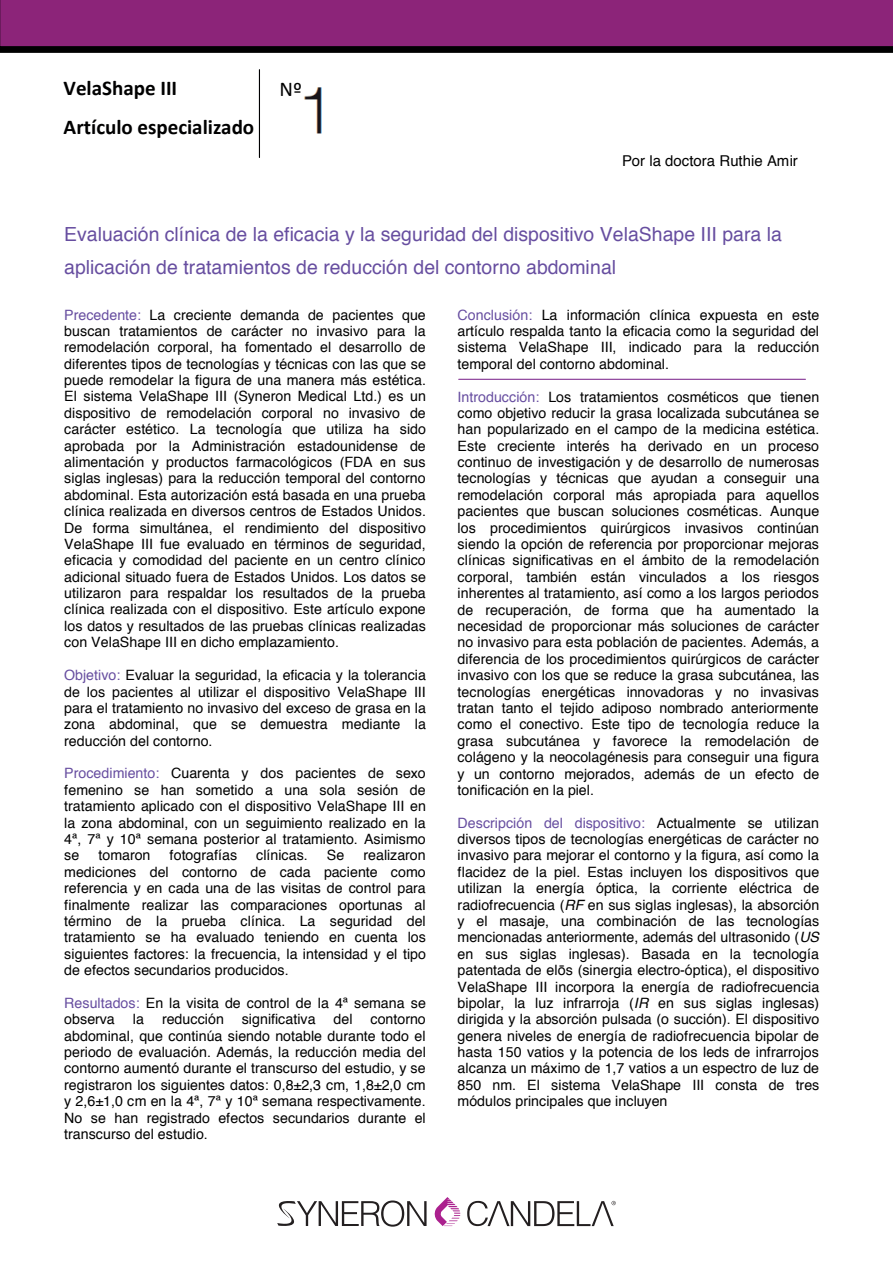
<style>
.page{position:relative;width:893px;height:1263px;background:#fff}
.page>*{position:absolute;margin:0;border:0;box-sizing:border-box;transform-origin:0 0}
.t1{font:700 21px/38.4px "Calibri";color:#000001}
.t2{font:21px "Calibri";color:#000001}
.t3{font:19.5px/33.6px "Helvetica";color:#674ea0}
.t4{font:15px "Helvetica";color:#000001}
.t5{font:14.25px/16.4px "Helvetica";color:#000001;text-align:justify}
.s1{color:#674ea0}
.s2{font-style:italic}
.s3{font-family:"Arial"}
</style>
<div class="page">
<svg style="left:0;top:0;width:893px;height:53px;background:#7a1f69"></svg>
<hr style="left:259px;top:70px;width:1px;height:87px;background:#000001">
<img style="left:304px;top:87px;width:18px;height:47px">
<hr style="left:459px;top:379px;width:346px;height:1px;background:#853494">
<svg style="left:277px;top:1200px;width:150px;height:27px"></svg>
<svg style="left:434px;top:1197px;width:26px;height:29px"></svg>
<svg style="left:467px;top:1201px;width:149px;height:25px"></svg>
<h1 class="t1" style="left:64px;top:68px;width:192px">VelaShape III<br>Artículo especializado</h1>
<h1 class="t2" style="left:280px;top:76px;width:24px">Nº</h1>
<p class="t4" style="left:622px;top:149px;width:177px">Por la doctora Ruthie Amir</p>
<h2 class="t3" style="left:64px;top:218px;width:719px">Evaluación clínica de la eficacia y la seguridad del dispositivo VelaShape III para la aplicación de tratamientos de reducción del contorno abdominal</h2>
<p class="t5" style="left:64px;top:307px;width:363px"><span class="s1">Precedente:</span> La creciente demanda de pacientes que buscan tratamientos de carácter no invasivo para la remodelación corporal, ha fomentado el desarrollo de diferentes tipos de tecnologías y técnicas con las que se puede remodelar la figura de una manera más estética.<br>El sistema VelaShape III (Syneron Medical Ltd.) es un dispositivo de remodelación corporal no invasivo de carácter estético. La tecnología que utiliza ha sido aprobada por la Administración estadounidense de alimentación y productos farmacológicos (FDA en sus siglas inglesas) para la reducción temporal del contorno abdominal. Esta autorización está basada en una prueba clínica realizada en diversos centros de Estados Unidos.<br>De forma simultánea, el rendimiento del dispositivo VelaShape III fue evaluado en términos de seguridad, eficacia y comodidad del paciente en un centro clínico adicional situado fuera de Estados Unidos. Los datos se utilizaron para respaldar los resultados de la prueba clínica realizada con el dispositivo. Este artículo expone los datos y resultados de las pruebas clínicas realizadas con VelaShape III en dicho emplazamiento.</p>
<p class="t5" style="left:64px;top:667px;width:363px"><span class="s1">Objetivo:</span> Evaluar la seguridad, la eficacia y la tolerancia de los pacientes al utilizar el dispositivo VelaShape III para el tratamiento no invasivo del exceso de grasa en la zona abdominal, que se demuestra mediante la reducción del contorno.</p>
<p class="t5" style="left:64px;top:766px;width:363px"><span class="s1">Procedimiento:</span> Cuarenta y dos pacientes de sexo femenino se han sometido a una sola sesión de tratamiento aplicado con el dispositivo VelaShape III en la zona abdominal, con un seguimiento realizado en la 4ª, 7ª y 10ª semana posterior al tratamiento. Asimismo se</p>
<p class="t5" style="left:458px;top:307px;width:363px"><span class="s1">Conclusión:</span> La información clínica expuesta en este artículo respalda tanto la eficacia como la seguridad del sistema VelaShape III, indicado para la reducción temporal del contorno abdominal.</p>
<p class="t5" style="left:458px;top:389px;width:363px"><span class="s1">Introducción:</span> Los tratamientos cosméticos que tienen como objetivo reducir la grasa localizada subcutánea se han popularizado en el campo de la medicina estética.<br>Este creciente interés ha derivado en un proceso continuo de investigación y de desarrollo de numerosas tecnologías y técnicas que ayudan a conseguir una remodelación corporal más apropiada para aquellos pacientes que buscan soluciones cosméticas. Aunque los procedimientos quirúrgicos invasivos continúan siendo la opción de referencia por proporcionar mejoras clínicas significativas en el ámbito de la remodelación corporal, también están vinculados a los riesgos inherentes al tratamiento, así como a los largos periodos de recuperación, de forma que ha aumentado la necesidad de proporcionar más soluciones de carácter no invasivo para esta población de pacientes. Además, a diferencia de los procedimientos quirúrgicos de carácter invasivo con los que se reduce la grasa subcutánea, las tecnologías energéticas innovadoras y no invasivas tratan tanto el tejido adiposo nombrado anteriormente como el conectivo. Este tipo de tecnología reduce la grasa subcutánea y favorece la remodelación de colágeno y la neocolagénesis para conseguir una figura y un contorno mejorados, además de un efecto de tonificación en la piel.</p>
<p class="t5" style="left:458px;top:815px;width:363px"><span class="s1">Descripción del dispositivo:</span> Actualmente se utilizan diversos tipos de tecnologías energéticas de carácter no invasivo para mejorar el contorno y la figura, así como la flacidez de la piel. Estas incluyen los dispositivos que utilizan la energía óptica, la corriente eléctrica de radiofrecuencia (<span class="s2">RF</span> en sus siglas inglesas), la absorción y el masaje, una combinación de las tecnologías mencionadas anteriormente, además del ultrasonido (<span class="s2">US </span>en sus siglas inglesas). Basada en la tecnología patentada de el<span class="s3">ō</span>s (sinergia electro-óptica), el dispositivo VelaShape III incorpora la energía de radiofrecuencia bipolar, la luz infrarroja (<span class="s2">IR</span> en sus siglas inglesas) dirigida y la absorción pulsada (o succión). El dispositivo genera niveles de energía de radiofrecuencia bipolar de hasta 150 vatios y la potencia de los leds de infrarrojos alcanza un máximo de 1,7 vatios a un espectro de luz de 850 nm. El sistema VelaShape III consta de tres módulos principales que incluyen</p>
<p class="t5" style="left:99px;top:848px;width:53px">tomaron</p>
<p class="t5" style="left:170px;top:848px;width:69px">fotografías</p>
<p class="t5" style="left:256px;top:848px;width:53px">clínicas.</p>
<p class="t5" style="left:327px;top:848px;width:19px">Se</p>
<p class="t5" style="left:64px;top:848px;width:363px;text-indent:299px">realizaron mediciones del contorno de cada paciente como referencia y en cada una de las visitas de control para finalmente realizar las comparaciones oportunas al término de la prueba clínica. La seguridad del tratamiento se ha evaluado teniendo en cuenta los siguientes factores: la frecuencia, la intensidad y el tipo de efectos secundarios producidos.</p>
<p class="t5" style="left:64px;top:995px;width:363px"><span class="s1">Resultados:</span> En la visita de control de la 4ª semana se observa</p>
<p class="t5" style="left:133px;top:1011px;width:13px">la</p>
<p class="t5" style="left:162px;top:1011px;width:63px">reducción</p>
<p class="t5" style="left:242px;top:1011px;width:75px">significativa</p>
<p class="t5" style="left:334px;top:1011px;width:20px">del</p>
<p class="t5" style="left:64px;top:1011px;width:363px;text-indent:306px">contorno abdominal, que continúa siendo notable durante todo el periodo de evaluación. Además, la reducción media del contorno aumentó durante el transcurso del estudio, y se registraron los siguientes datos: 0,8±2,3 cm, 1,8±2,0 cm y 2,6±1,0 cm en la 4ª, 7ª y 10ª semana respectivamente.<br>No se han registrado efectos secundarios durante el transcurso del estudio.</p>
</div>
